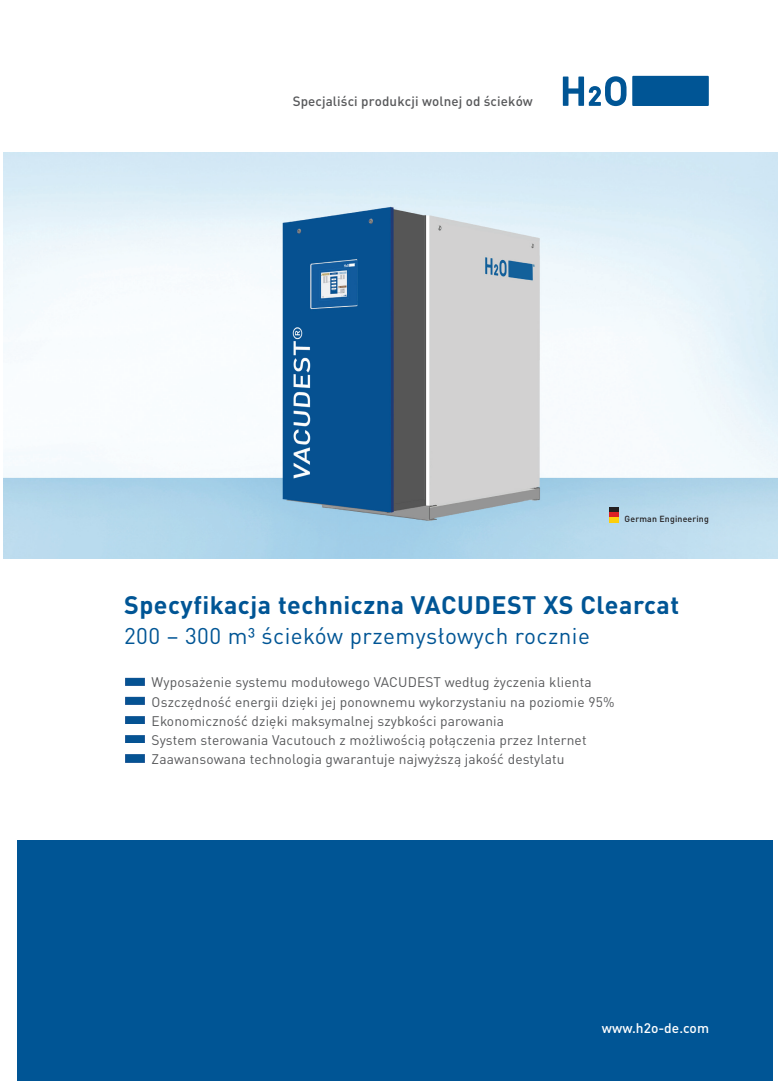
<style>
.page{position:relative;width:780px;height:1088px;background:#fff}
.page>*{position:absolute;margin:0;border:0;box-sizing:border-box;transform-origin:0 0}
.t1{font:700 25px "DINOT";letter-spacing:.02em;color:#005595}
.t2{font:22.5px "DINOT";letter-spacing:.02em;color:#005595}
.t3{font:13.75px/19.1px "DIN Pro";letter-spacing:.01em;color:#57585a}
.t4{font:500 13.75px "DINOT";color:#fff}
.t5{font:500 13.38px "DIN Pro";letter-spacing:.01em;color:#57585a}
.t6{font:500 8.75px "DINOT";letter-spacing:.02em;color:#231f20}
.s1{font-family:"DIN Pro"}
</style>
<div class="page">
<img style="left:4px;top:152px;width:773px;height:406px">
<div style="left:18px;top:840px;width:754px;height:241px;background:#005595"></div>
<img style="left:125px;top:677px;width:19px;height:8px">
<img style="left:125px;top:696px;width:19px;height:9px">
<img style="left:125px;top:716px;width:19px;height:8px">
<img style="left:125px;top:735px;width:19px;height:8px">
<img style="left:125px;top:754px;width:19px;height:8px">
<div style="left:609px;top:507px;width:9px;height:5px;background:#231f20"></div>
<div style="left:609px;top:512px;width:9px;height:5px;background:#dc1f25"></div>
<div style="left:609px;top:517px;width:9px;height:5px;background:#fcce0c"></div>
<div style="left:632px;top:76px;width:76px;height:30px;background:#005595"></div>
<svg style="left:563px;top:76px;width:63px;height:30px"></svg>
<p class="t5" style="left:292px;top:90px;width:242px">Specjaliści produkcji wolnej od ścieków</p>
<p class="t6" style="left:624px;top:513px;width:86px">German Engineering</p>
<h1 class="t1" style="left:124px;top:588px;width:556px">Specyfikacja techniczna VACUDEST XS Clearcat</h1>
<h2 class="t2" style="left:124px;top:621px;width:467px">200 – 300 m³ <span class="s1">ś</span>cieków przemysłowych rocznie</h2>
<p class="t3" style="left:152px;top:671px;width:464px">Wyposażenie systemu modułowego VACUDEST według życzenia klienta Oszczędność energii dzięki jej ponownemu wykorzystaniu na poziomie 95% Ekonomiczność dzięki maksymalnej szybkości parowania<br>System sterowania Vacutouch z możliwością połączenia przez Internet Zaawansowana technologia gwarantuje najwyższą jakość destylatu</p>
<p class="t4" style="left:602px;top:1019px;width:109px">www.h2o-de.com</p>
</div>
